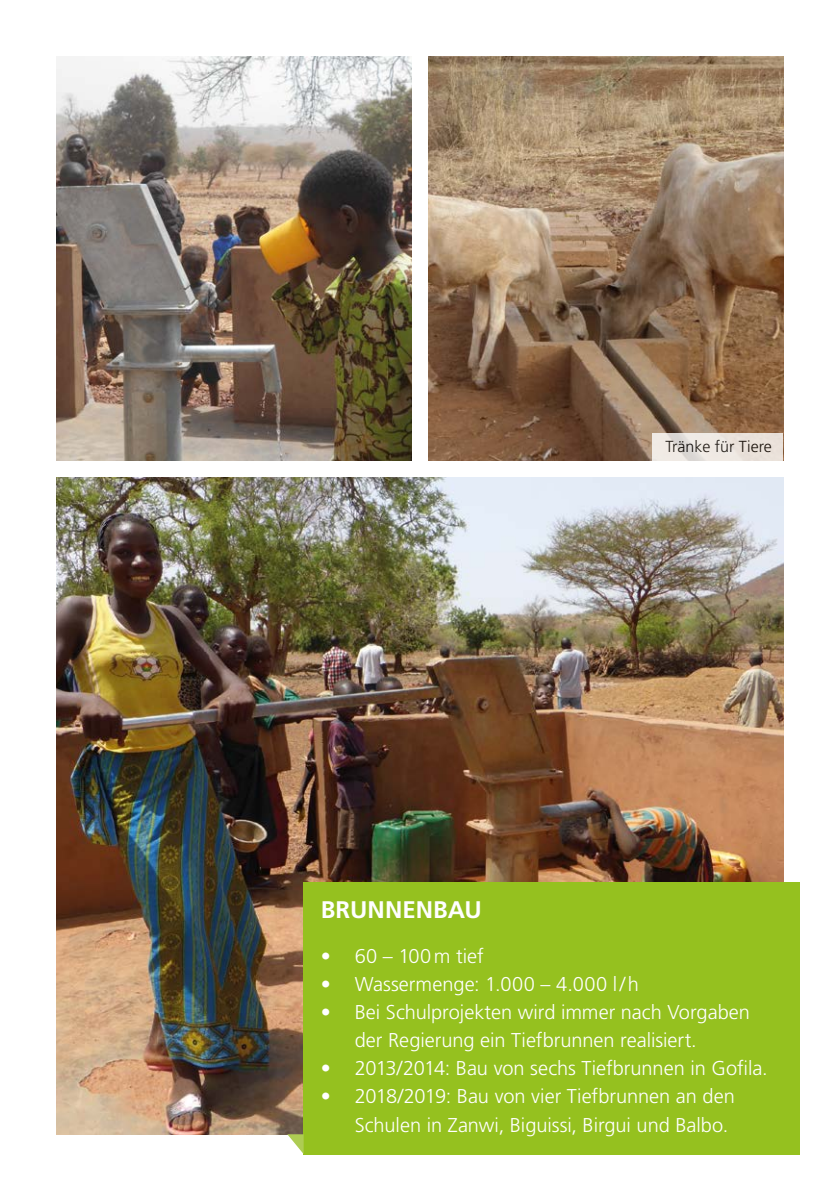
<style>
.page{position:relative;width:840px;height:1191px;background:#fff}
.page>*{position:absolute;margin:0;border:0;box-sizing:border-box;transform-origin:0 0}
.t1{font:700 24px "Frutiger";letter-spacing:.005em;color:#fff}
.t2{font:300 20px/28px "Frutiger";color:#fff}
.t3{font:300 16px "Frutiger";color:#000}
</style>
<div class="page">
<img style="left:57px;top:57px;width:354px;height:404px">
<img style="left:428px;top:57px;width:354px;height:404px">
<img style="left:57px;top:478px;width:725px;height:656px">
<div style="left:303px;top:882px;width:496px;height:272px;background:#95c11f"></div>
<svg style="left:287px;top:1134px;width:16px;height:19px"></svg>
<svg style="left:652px;top:433px;width:130px;height:28px;background:#eae4de"></svg>
<p class="t3" style="left:665px;top:437px;width:108px">Tränke für Tiere</p>
<p class="t1" style="left:320px;top:895px;width:162px">BRUNNENBAU</p>
<p class="t2" style="left:320px;top:941px;width:165px">• 60 – 100m tief</p>
<p class="t2" style="left:320px;top:969px;width:319px">• Wassermenge: 1.000 – 4.000 l/h</p>
<p class="t2" style="left:354px;top:997px;width:396px;text-indent:-34px">• Bei Schulprojekten wird immer nach Vorgaben der Regierung ein Tiefbrunnen realisiert.</p>
<p class="t2" style="left:320px;top:1053px;width:448px">• 2013/2014: Bau von sechs Tiefbrunnen in Gofila.</p>
<p class="t2" style="left:354px;top:1081px;width:381px;line-height:28.8px;text-indent:-34px">• 2018/2019: Bau von vier Tiefbrunnen an den<br>Schulen in Zanwi, Biguissi, Birgui und Balbo.</p>
</div>
